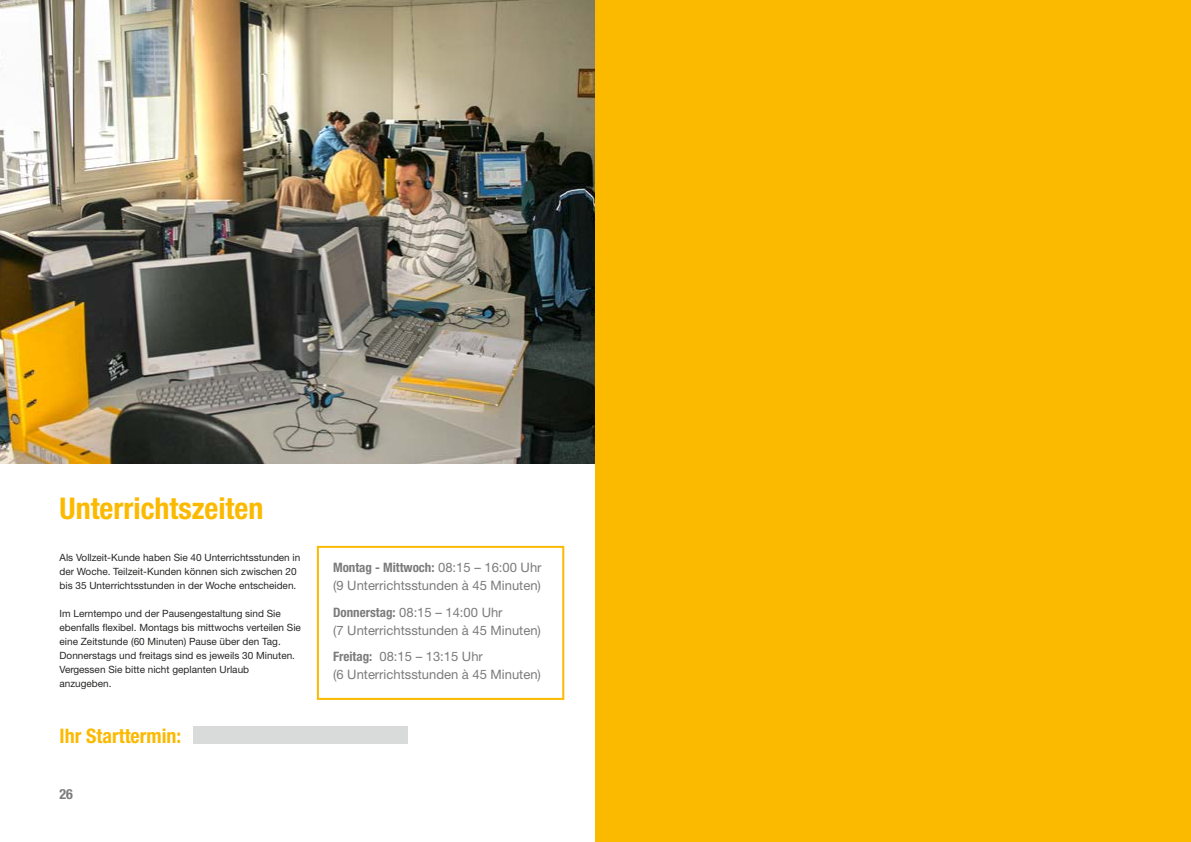
<style>
.page{position:relative;width:1191px;height:842px;background:#fff}
.page>*{position:absolute;margin:0;border:0;box-sizing:border-box;transform-origin:0 0}
.t1{font:700 condensed 30px "Helvetica Neue LT";color:#fbb900}
.t2{font:700 condensed 20px "Helvetica Neue LT";color:#fbb900}
.t3{font:700 condensed 14px "Helvetica Neue LT";color:#7a7b7a}
.t4{font:13px/18px "Helvetica Neue LT";color:#7a7b7a}
.t5{font:10px/14px "Helvetica Neue LT";color:#272726}
.s1{font-weight:700;font-stretch:condensed}
</style>
<div class="page">
<img style="left:0;top:0;width:595px;height:464px">
<div style="left:317px;top:546px;width:247px;height:154px;border:2px solid #fbb900"></div>
<div style="left:595px;top:0;width:596px;height:842px;background:#fbb900"></div>
<div style="left:193px;top:727px;width:215px;height:17px;background:#d9dada"></div>
<h1 class="t1" style="left:60px;top:490px;width:205px">Unterrichtszeiten</h1>
<p class="t5" style="left:60px;top:550px;width:242px">Als Vollzeit-Kunde haben Sie 40 Unterrichtsstunden in der Woche. Teilzeit-Kunden können sich zwischen 20 bis 35 Unterrichtsstunden in der Woche entscheiden.</p>
<p class="t5" style="left:60px;top:606px;width:243px">Im Lerntempo und der Pausengestaltung sind Sie ebenfalls flexibel. Montags bis mittwochs verteilen Sie eine Zeitstunde (60 Minuten) Pause über den Tag.<br>Donnerstags und freitags sind es jeweils 30 Minuten.<br>Vergessen Sie bitte nicht geplanten Urlaub anzugeben.</p>
<h2 class="t2" style="left:60px;top:723px;width:123px">Ihr Starttermin:</h2>
<h3 class="t3" style="left:60px;top:785px;width:15px">26</h3>
<h3 class="t4" style="left:333px;top:558px;width:210px"><span class="s1">Montag - Mittwoch:</span> 08:15 – 16:00 Uhr (9 Unterrichtsstunden à 45 Minuten)</h3>
<h3 class="t4" style="left:333px;top:603px;width:209px"><span class="s1">Donnerstag:</span> 08:15 – 14:00 Uhr<br>(7 Unterrichtsstunden à 45 Minuten)</h3>
<h3 class="t4" style="left:333px;top:647px;width:209px"><span class="s1">Freitag:</span> 08:15 – 13:15 Uhr<br>(6 Unterrichtsstunden à 45 Minuten)</h3>
</div>
